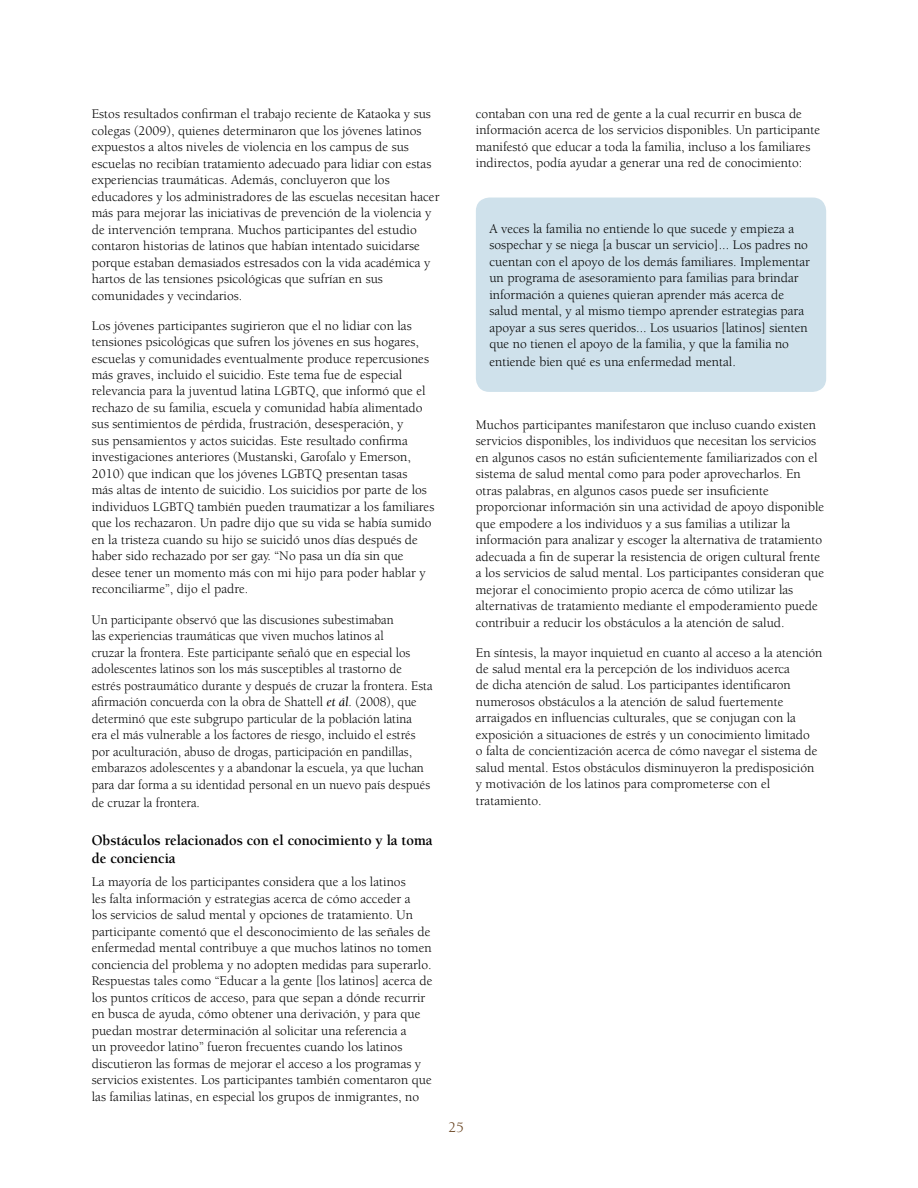
<style>
.page{position:relative;width:918px;height:1188px;background:#fff}
.page>*{position:absolute;margin:0;border:0;box-sizing:border-box;transform-origin:0 0}
.t1{font:700 15px/18px "Berkeley";color:#000}
.t2{font:15px "Berkeley";color:#684320}
.t3{font:13.5px/16.5px "Berkeley";color:#000}
.t4{font:13.5px/16.5px "Berkeley";color:#000;scale:.96 1}
.s1{font-style:italic}
</style>
<div class="page">
<div style="left:476px;top:198px;width:350px;height:194px;background:#cfe1eb;border-radius:14px"></div>
<p class="t3" style="left:92px;top:106px;width:349px">Estos resultados confirman el trabajo reciente de Kataoka y sus colegas (2009), quienes determinaron que los jóvenes latinos expuestos a altos niveles de violencia en los campus de sus escuelas no recibían tratamiento adecuado para lidiar con estas experiencias traumáticas. Además, concluyeron que los educadores y los administradores de las escuelas necesitan hacer más para mejorar las iniciativas de prevención de la violencia y de intervención temprana. Muchos participantes del estudio contaron historias de latinos que habían intentado suicidarse porque estaban demasiados estresados con la vida académica y hartos de las tensiones psicológicas que sufrían en sus comunidades y vecindarios.</p>
<p class="t3" style="left:92px;top:317px;width:344px">Los jóvenes participantes sugirieron que el no lidiar con las tensiones psicológicas que sufren los jóvenes en sus hogares, escuelas y comunidades eventualmente produce repercusiones más graves, incluido el suicidio. Este tema fue de especial relevancia para la juventud latina LGBTQ, que informó que el rechazo de su familia, escuela y comunidad había alimentado sus sentimientos de pérdida, frustración, desesperación, y<br>sus pensamientos y actos suicidas. Este resultado confirma investigaciones anteriores (Mustanski, Garofalo y Emerson, 2010) que indican que los jóvenes LGBTQ presentan tasas<br>más altas de intento de suicidio. Los suicidios por parte de los individuos LGBTQ también pueden traumatizar a los familiares que los rechazaron. Un padre dijo que su vida se había sumido en la tristeza cuando su hijo se suicidó unos días después de haber sido rechazado por ser gay. “No pasa un día sin que desee tener un momento más con mi hijo para poder hablar y reconciliarme”, dijo el padre.</p>
<p class="t4" style="left:92px;top:611px;width:356px">Un participante observó que las discusiones subestimaban<br>las experiencias traumáticas que viven muchos latinos al<br>cruzar la frontera. Este participante señaló que en especial los adolescentes latinos son los más susceptibles al trastorno de estrés postraumático durante y después de cruzar la frontera. Esta afirmación concuerda con la obra de Shattell <span class="s1">et ál</span>. (2008), que determinó que este subgrupo particular de la población latina<br>era el más vulnerable a los factores de riesgo, incluido el estrés por aculturación, abuso de drogas, participación en pandillas, embarazos adolescentes y a abandonar la escuela, ya que luchan para dar forma a su identidad personal en un nuevo país después</p>
<p class="t4" style="left:92px;top:794px;width:114px">de cruzar la frontera.</p>
<p class="t1" style="left:92px;top:831px;width:342px">Obstáculos relacionados con el conocimiento y la toma de conciencia</p>
<p class="t3" style="left:92px;top:874px;width:342px">La mayoría de los participantes considera que a los latinos<br>les falta información y estrategias acerca de cómo acceder a<br>los servicios de salud mental y opciones de tratamiento. Un participante comentó que el desconocimiento de las señales de enfermedad mental contribuye a que muchos latinos no tomen conciencia del problema y no adopten medidas para superarlo.<br>Respuestas tales como “Educar a la gente [los latinos] acerca de los puntos críticos de acceso, para que sepan a dónde recurrir en busca de ayuda, cómo obtener una derivación, y para que puedan mostrar determinación al solicitar una referencia a<br>un proveedor latino” fueron frecuentes cuando los latinos discutieron las formas de mejorar el acceso a los programas y servicios existentes. Los participantes también comentaron que las familias latinas, en especial los grupos de inmigrantes, no</p>
<p class="t2" style="left:449px;top:1119px;width:17px">25</p>
<p class="t3" style="left:476px;top:106px;width:346px">contaban con una red de gente a la cual recurrir en busca de información acerca de los servicios disponibles. Un participante manifestó que educar a toda la familia, incluso a los familiares indirectos, podía ayudar a generar una red de conocimiento:</p>
<p class="t3" style="left:489px;top:221px;width:322px">A veces la familia no entiende lo que sucede y empieza a sospechar y se niega [a buscar un servicio]... Los padres no cuentan con el apoyo de los demás familiares. Implementar un programa de asesoramiento para familias para brindar información a quienes quieran aprender más acerca de salud mental, y al mismo tiempo aprender estrategias para apoyar a sus seres queridos... Los usuarios [latinos] sienten que no tienen el apoyo de la familia, y que la familia no</p>
<p class="t3" style="left:489px;top:354px;width:248px">entiende bien qué es una enfermedad mental.</p>
<p class="t3" style="left:476px;top:416px;width:350px">Muchos participantes manifestaron que incluso cuando existen servicios disponibles, los individuos que necesitan los servicios en algunos casos no están suficientemente familiarizados con el sistema de salud mental como para poder aprovecharlos. En otras palabras, en algunos casos puede ser insuficiente proporcionar información sin una actividad de apoyo disponible que empodere a los individuos y a sus familias a utilizar la información para analizar y escoger la alternativa de tratamiento adecuada a fin de superar la resistencia de origen cultural frente a los servicios de salud mental. Los participantes consideran que mejorar el conocimiento propio acerca de cómo utilizar las alternativas de tratamiento mediante el empoderamiento puede contribuir a reducir los obstáculos a la atención de salud.</p>
<p class="t3" style="left:476px;top:644px;width:348px">En síntesis, la mayor inquietud en cuanto al acceso a la atención de salud mental era la percepción de los individuos acerca<br>de dicha atención de salud. Los participantes identificaron numerosos obstáculos a la atención de salud fuertemente arraigados en influencias culturales, que se conjugan con la exposición a situaciones de estrés y un conocimiento limitado<br>o falta de concientización acerca de cómo navegar el sistema de salud mental. Estos obstáculos disminuyeron la predisposición y motivación de los latinos para comprometerse con el tratamiento.</p>
</div>
